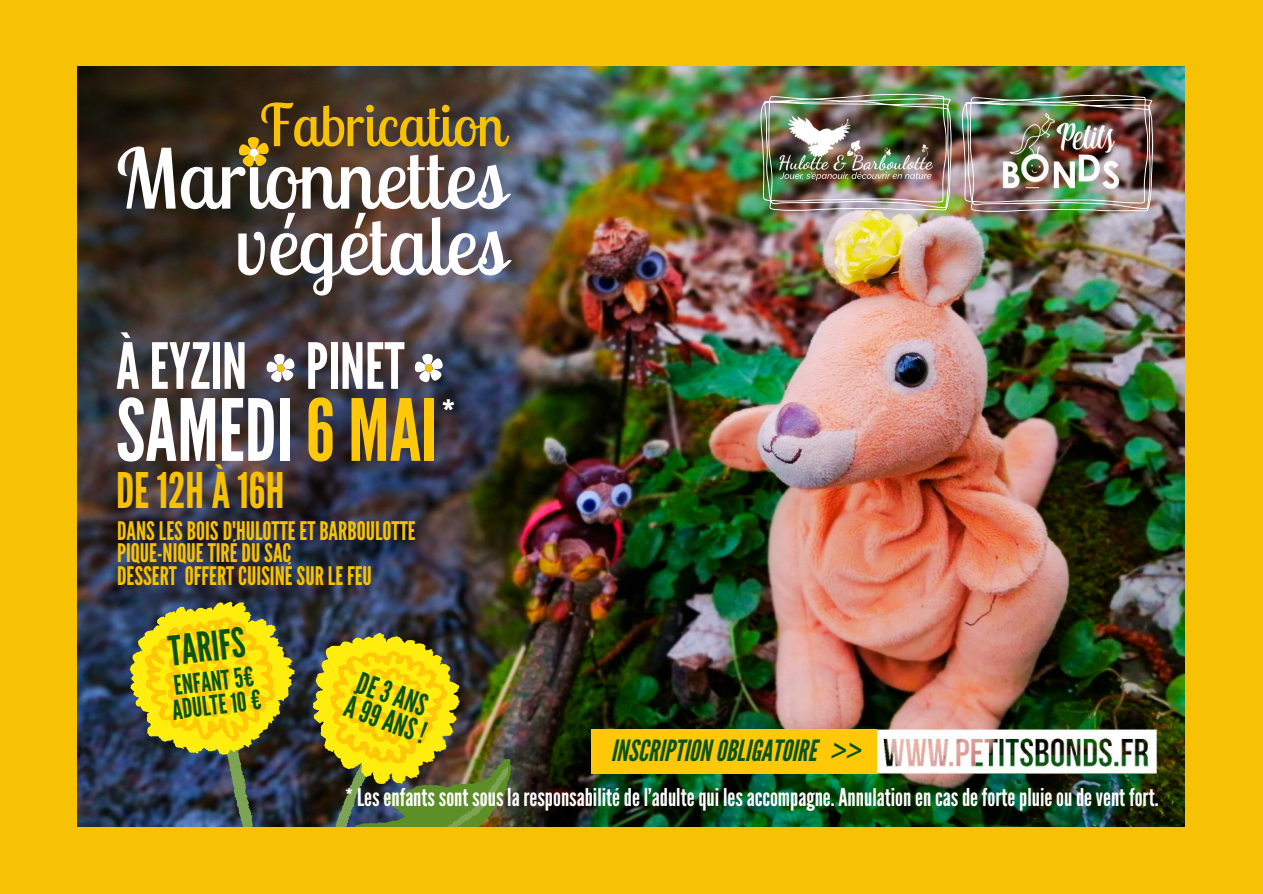
<style>
.page{position:relative;width:1263px;height:894px;background:#fff}
.page>*{position:absolute;margin:0;border:0;box-sizing:border-box;transform-origin:0 0}
.t1{font:85.35px "League Gothic";color:#fff}
.t2{font:82.65px/66.3px "Lobster Two";color:#fff;text-align:right}
.t3{font:63.45px "League Gothic";color:#fff}
.t4{font:58.2px "Lobster Two";color:#f7c204}
.t5{font:48.9px "League Gothic";color:#f7c204}
.t6{font:44.55px "League Gothic";color:#fff}
.t7{font:40.95px "League Gothic";color:#0a5414}
.t8{font:30px "League Gothic";color:#0a5414}
.t9{font:italic 29.25px "League Gothic";color:#0a5414}
.t10{font:26.85px/23.9px "League Gothic";color:#0a5414}
.t11{font:25.5px/22.5px "League Gothic";color:#f7c204}
.t12{font:24.45px "League Gothic";color:#fff}
.s1{color:#ffc808}
</style>
<div class="page">
<div style="left:0;top:0;width:1263px;height:893px;background:#f7c204"></div>
<img style="left:78px;top:67px;width:1107px;height:759px">
<img style="left:866px;top:689px;width:304px;height:136px">
<svg style="left:266px;top:353px;width:32px;height:32px"></svg>
<svg style="left:414px;top:353px;width:32px;height:32px"></svg>
<svg style="left:237px;top:135px;width:36px;height:37px"></svg>
<div style="left:591px;top:728px;width:286px;height:45px;background:#ffc808"></div>
<img style="left:78px;top:601px;width:434px;height:225px">
<img style="left:745px;top:89px;width:222px;height:125px">
<img style="left:760px;top:94px;width:192px;height:117px">
<img style="left:962px;top:95px;width:191px;height:117px">
<h3 class="t4" style="left:260px;top:88px;width:246px">Fabrication</h3>
<h2 class="t2" style="left:116px;top:144px;width:390px">Marionnettes végétales</h2>
<h3 class="t3" style="left:116px;top:329px;width:290px">ÀEYZIN PINET</h3>
<h1 class="t1" style="left:116px;top:381px;width:323px">SAMEDI<span class="s1">6 MAI</span></h1>
<h3 class="t5" style="left:116px;top:462px;width:170px">DE 12HÀ16H</h3>
<p class="t11" style="left:117px;top:520px;width:300px">DANSLESBOISD'HULOTTE ETBARBOULOTTE<br>PIQUE-NIQUETIRÉDUSAC<br>DESSERT OFFERTCUISINÉSURLE FEU</p>
<h3 class="t6" style="left:441px;top:390px;width:16px">*</h3>
<h3 class="t7" style="left:166px;top:627px;width:79px;rotate:-7deg">TARIFS</h3>
<p class="t10" style="left:168px;top:675px;width:91px;rotate:-7deg">ENFANT5€<br>ADULTE 10€</p>
<p class="t8" style="left:364px;top:665px;width:75px;rotate:20deg">DE3ANS</p>
<p class="t8" style="left:352px;top:688px;width:86px;rotate:20deg">À99ANS!</p>
<p class="t9" style="left:611px;top:733px;width:251px">INSCRIPTIONOBLIGATOIRE &gt;&gt;</p>
<p class="t12" style="left:345px;top:782px;width:815px">*Lesenfantssontsouslaresponsabilitédel’adultequi lesaccompagne.Annulationencasdefortepluieoudevent fort.</p>
</div>
